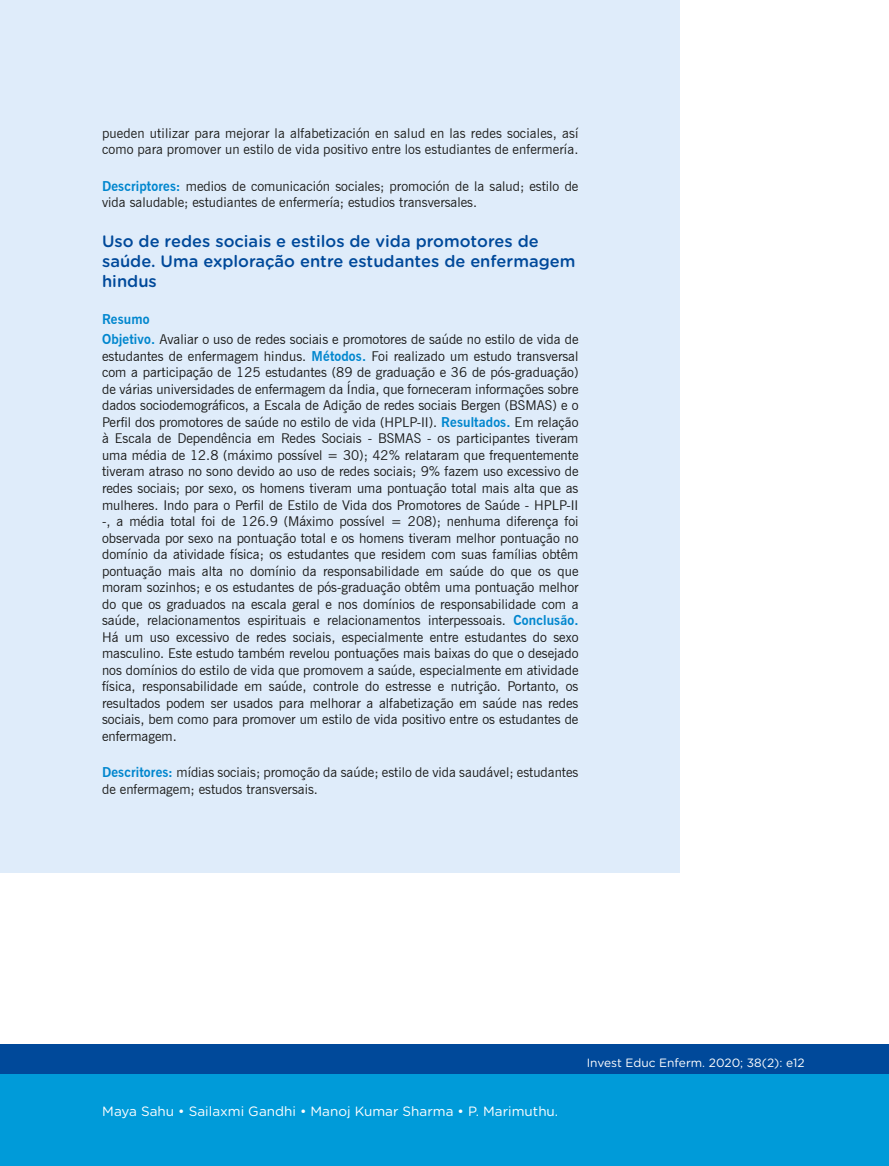
<style>
.page{position:relative;width:889px;height:1166px;background:#fff}
.page>*{position:absolute;margin:0;border:0;box-sizing:border-box;transform-origin:0 0}
.t1{font:500 16.5px/19.8px "Gotham Rounded";color:#00499a}
.t2{font:13.5px/16.5px "News Gothic BT";color:#191918}
.t3{font:13.5px/16.2px "News Gothic BT";color:#1d1d1b}
.t4{font:13.5px "Gotham Rounded";color:#fff}
.t5{font:12px "Gotham Rounded";color:#fff}
.s1{font-weight:700;color:#0086ce}
</style>
<div class="page">
<div style="left:0;top:1044px;width:8px;height:121px;background:#00499a"></div>
<div style="left:9px;top:1044px;width:880px;height:121px;background:#00499a"></div>
<div style="left:0;top:1074px;width:8px;height:91px;background:#009bd9"></div>
<div style="left:9px;top:1074px;width:880px;height:91px;background:#009bd9"></div>
<div style="left:0;top:0;width:679px;height:872px;background:#dfecfa"></div>
<p class="t3" style="left:102px;top:125px;width:478px">pueden utilizar para mejorar la alfabetización en salud en las redes sociales, así como para promover un estilo de vida positivo entre los estudiantes de enfermería.</p>
<p class="t3" style="left:102px;top:178px;width:478px"><span class="s1">Descriptores:</span> medios de comunicación sociales; promoción de la salud; estilo de vida saludable; estudiantes de enfermería; estudios transversales.</p>
<p class="t1" style="left:102px;top:231px;width:475px">Uso de redes sociais e estilos de vida promotores de saúde. Uma exploração entre estudantes de enfermagem hindus</p>
<p class="t2" style="left:102px;top:308px;width:478px;line-height:20.7px"><span class="s1">Resumo<br>Objetivo.</span> Avaliar o uso de redes sociais e promotores de saúde no estilo de vida de</p>
<p class="t2" style="left:102px;top:347px;width:478px;text-align:justify">estudantes de enfermagem hindus. <span class="s1">Métodos.</span> Foi realizado um estudo transversal com a participação de 125 estudantes (89 de graduação e 36 de pós-graduação) de várias universidades de enfermagem da Índia, que forneceram informações sobre dados sociodemográficos, a Escala de Adição de redes sociais Bergen (BSMAS) e o Perfil dos promotores de saúde no estilo de vida (HPLP-II). <span class="s1">Resultados.</span> Em relação à Escala de Dependência em Redes Sociais - BSMAS - os participantes tiveram uma média de 12.8 (máximo possível = 30); 42% relataram que frequentemente tiveram atraso no sono devido ao uso de redes sociais; 9% fazem uso excessivo de redes sociais; por sexo, os homens tiveram uma pontuação total mais alta que as mulheres. Indo para o Perfil de Estilo de Vida dos Promotores de Saúde - HPLP-II -, a média total foi de 126.9 (Máximo possível = 208); nenhuma diferença foi observada por sexo na pontuação total e os homens tiveram melhor pontuação no domínio da atividade física; os estudantes que residem com suas famílias obtêm pontuação mais alta no domínio da responsabilidade em saúde do que os que moram sozinhos; e os estudantes de pós-graduação obtêm uma pontuação melhor do que os graduados na escala geral e nos domínios de responsabilidade com a saúde, relacionamentos espirituais e relacionamentos interpessoais. <span class="s1">Conclusão.<br></span>Há um uso excessivo de redes sociais, especialmente entre estudantes do sexo masculino. Este estudo também revelou pontuações mais baixas do que o desejado nos domínios do estilo de vida que promovem a saúde, especialmente em atividade física, responsabilidade em saúde, controle do estresse e nutrição. Portanto, os resultados podem ser usados para melhorar a alfabetização em saúde nas redes sociais, bem como para promover um estilo de vida positivo entre os estudantes de enfermagem.</p>
<p class="t3" style="left:102px;top:764px;width:478px"><span class="s1">Descritores:</span> mídias sociais; promoção da saúde; estilo de vida saudável; estudantes de enfermagem; estudos transversais.</p>
<p class="t4" style="left:102px;top:1101px;width:457px">Maya Sahu • Sailaxmi Gandhi • Manoj Kumar Sharma • P. Marimuthu.</p>
<p class="t5" style="left:586px;top:1054px;width:219px">Invest Educ Enferm. 2020; 38(2): e12</p>
</div>
